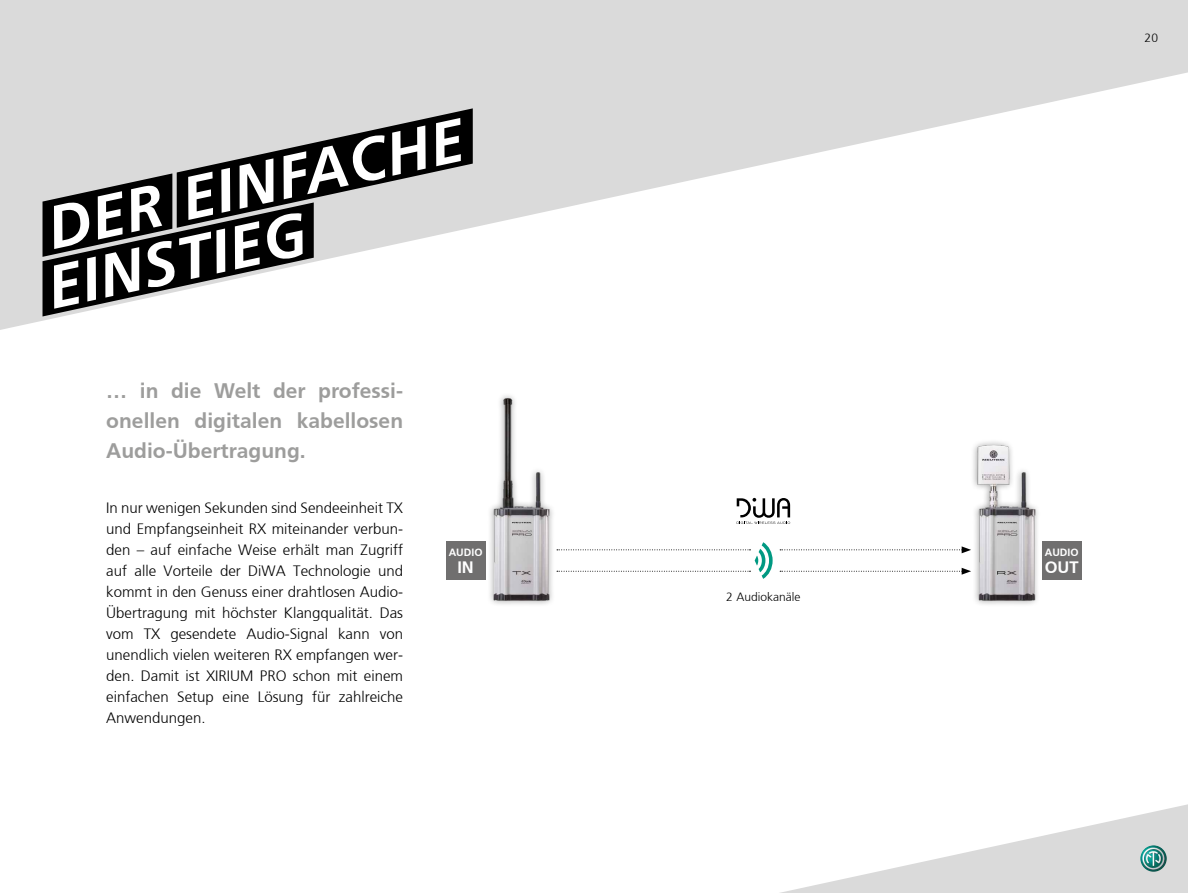
<style>
.page{position:relative;width:1188px;height:893px;background:#fff}
.page>*{position:absolute;margin:0;border:0;box-sizing:border-box;transform-origin:0 0}
.t1{font:italic 700 60.3px/58.7px "Frutiger";color:#fff}
.t2{font:700 21px/30px "Frutiger";color:#9d9d9c;text-align:justify}
.t3{font:700 16.5px "Frutiger";color:#fff}
.t4{font:300 15px/21px "Frutiger";color:#000;text-align:justify}
.t5{font:300 12px "Frutiger";color:#000}
.t6{font:700 10.5px "Frutiger";color:#fff}
</style>
<div class="page">
<svg style="left:780px;top:804px;width:408px;height:89px"></svg>
<svg style="left:0;top:0;width:1188px;height:330px;fill:#dadada"></svg>
<img style="left:1140px;top:845px;width:27px;height:27px;border-radius:13px">
<svg style="left:576px;top:542px;width:197px;height:37px"></svg>
<svg style="left:780px;top:549px;width:171px;height:2px"></svg>
<svg style="left:780px;top:570px;width:171px;height:2px"></svg>
<div style="left:446px;top:541px;width:40px;height:39px;background:#706f6f"></div>
<div style="left:1042px;top:541px;width:40px;height:39px;background:#706f6f"></div>
<svg style="left:737px;top:498px;width:53px;height:26px"></svg>
<img style="left:490px;top:395px;width:86px;height:210px">
<img style="left:951px;top:441px;width:87px;height:164px">
<svg style="left:43px;top:108px;width:430px;height:208px"></svg>
<h1 class="t1" style="left:30px;top:202px;width:438px;rotate:-12deg">DER EINFACHE<br>EINSTIEG</h1>
<h2 class="t2" style="left:106px;top:376px;width:298px">… in die Welt der professi&shy;onellen digitalen kabellosen Audio-Übertragung.</h2>
<p class="t4" style="left:106px;top:497px;width:298px">In nur wenigen Sekunden sind Sendeeinheit TX und Empfangseinheit RX miteinander verbun&shy;den – auf einfache Weise erhält man Zugriff auf alle Vorteile der DiWA Technologie und kommt in den Genuss einer drahtlosen Audio-Übertragung mit höchster Klangqualität. Das vom TX gesendete Audio-Signal kann von unendlich vielen weiteren RX empfangen wer&shy;den. Damit ist XIRIUM PRO schon mit einem einfachen Setup eine Lösung für zahlreiche Anwendungen.</p>
<p class="t6" style="left:449px;top:546px;width:35px">AUDIO</p>
<p class="t3" style="left:457px;top:557px;width:18px">IN</p>
<p class="t5" style="left:726px;top:590px;width:76px">2 Audiokanäle</p>
<p class="t5" style="left:1144px;top:31px;width:15px">20</p>
<p class="t6" style="left:1045px;top:546px;width:35px">AUDIO</p>
<p class="t3" style="left:1045px;top:557px;width:35px">OUT</p>
</div>
